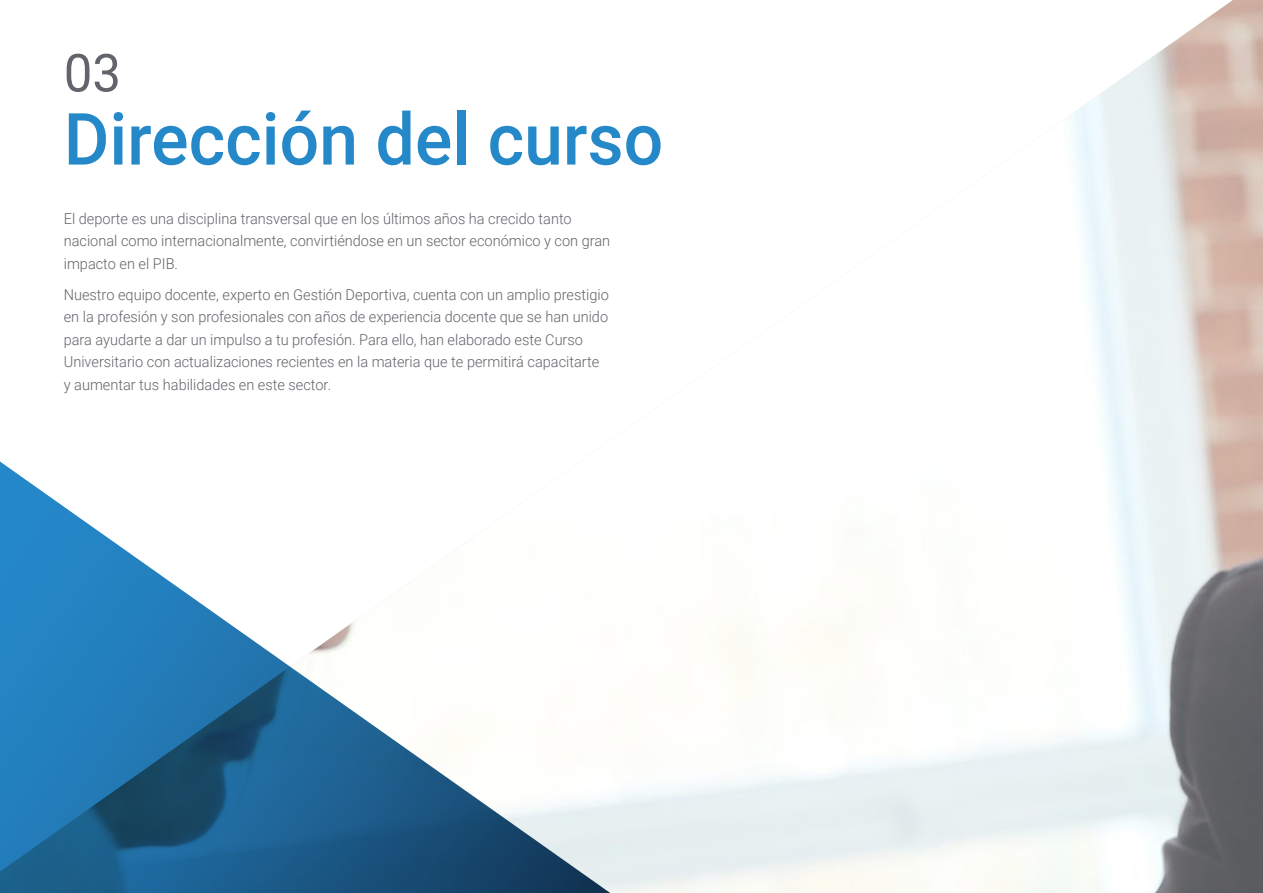
<style>
.page{position:relative;width:1263px;height:893px;background:#fff}
.page>*{position:absolute;margin:0;border:0;box-sizing:border-box;transform-origin:0 0}
.t1{font:500 72px "Roboto";color:#2488c9}
.t2{font:52.5px "Roboto";color:#61646a}
.t3{font:300 15px/22.5px "Roboto";color:#61646a}
</style>
<div class="page">
<img style="left:640px;top:0;width:623px;height:893px">
<svg style="left:0;top:461px;width:640px;height:432px"></svg>
<h2 class="t2" style="left:64px;top:36px;width:59px">03</h2>
<h1 class="t1" style="left:64px;top:89px;width:601px">Dirección del curso</h1>
<p class="t3" style="left:64px;top:207px;width:548px">El deporte es una disciplina transversal que en los últimos años ha crecido tanto nacional como internacionalmente, convirtiéndose en un sector económico y con gran impacto en el PIB.</p>
<p class="t3" style="left:64px;top:283px;width:547px">Nuestro equipo docente, experto en Gestión Deportiva, cuenta con un amplio prestigio en la profesión y son profesionales con años de experiencia docente que se han unido para ayudarte a dar un impulso a tu profesión. Para ello, han elaborado este Curso Universitario con actualizaciones recientes en la materia que te permitirá capacitarte y aumentar tus habilidades en este sector.</p>
</div>
